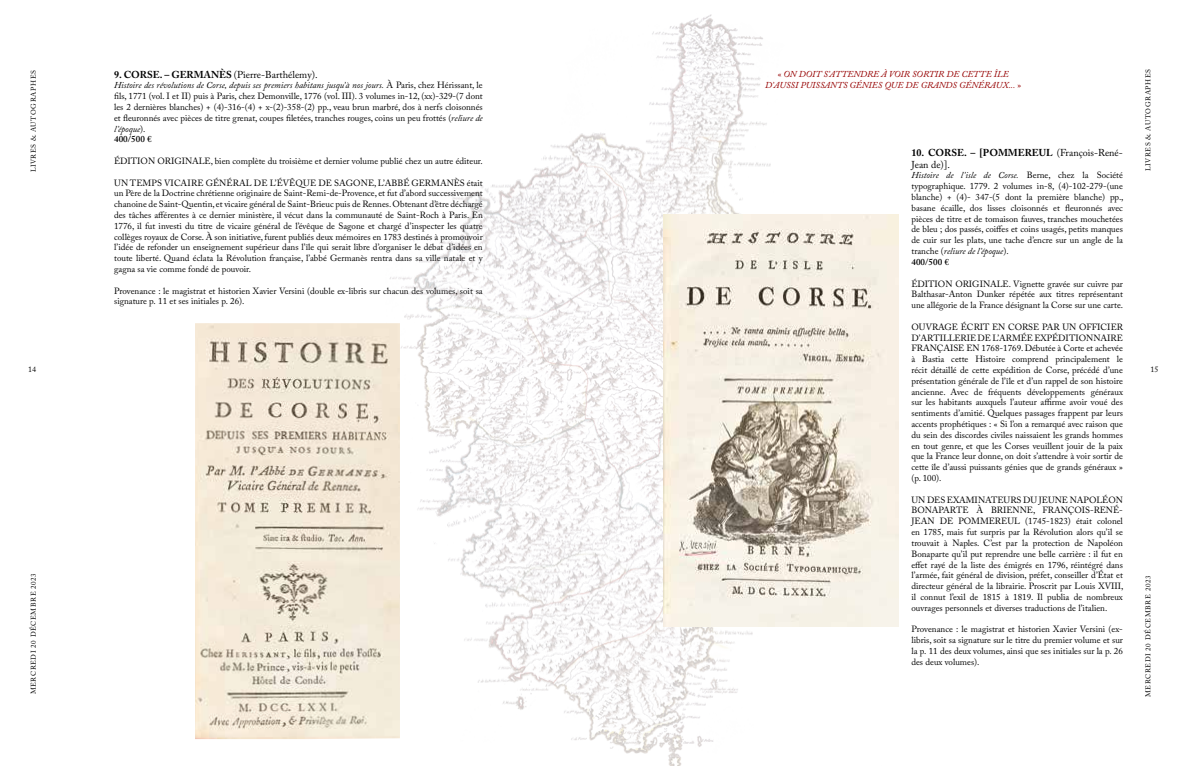
<style>
.page{position:relative;width:1191px;height:766px;background:#fff}
.page>*{position:absolute;margin:0;border:0;box-sizing:border-box;transform-origin:0 0}
.t1{font:10px/12px "Adobe Caslon Pro";color:#000}
.t2{font:9px/10.8px "Adobe Caslon Pro";color:#000;text-align:justify}
.t3{font:italic 9px/10.8px "Adobe Caslon Pro";color:#960000;text-align:center}
.t4{font:8px "Adobe Caslon Pro";color:#000}
.t5{font:7px "Adobe Caslon Pro";letter-spacing:.09em;color:#000}
.s1{font-weight:700}
.s2{font-style:italic}
.s3{font-weight:600}
.s4{font-style:normal}
</style>
<div class="page">
<img style="left:306px;top:14px;width:578px;height:751px">
<img style="left:195px;top:323px;width:205px;height:415px">
<img style="left:663px;top:214px;width:235px;height:412px">
<p class="t1" style="left:114px;top:68px;width:205px"><span class="s1">9. CORSE. – GERMANÈS</span> (Pierre-Barthélemy).</p>
<p class="t2" style="left:114px;top:80px;width:370px;text-align:left"><span class="s2">Histoire des révolutions de Corse, depuis ses premiers habitans jusqu’à nos jours.</span> À Paris, chez Hérissant, le fils, 1771 (vol. I et II) puis à Paris, chez Demonville, 1776 (vol. III). 3 volumes in-12, (xx)-329-(7 dont les 2 dernières blanches) + (4)-316-(4) + x-(2)-358-(2) pp., veau brun marbré, dos à nerfs cloisonnés et fleuronnés avec pièces de titre grenat, coupes filetées, tranches rouges, coins un peu frottés (<span class="s2">reliure de l’époque</span>).<br><span class="s3">400/500 €</span></p>
<p class="t2" style="left:114px;top:155px;width:370px">ÉDITION ORIGINALE, bien complète du troisième et dernier volume publié chez un autre éditeur.</p>
<p class="t2" style="left:114px;top:177px;width:370px">UN TEMPS VICAIRE GÉNÉRAL DE L’ÉVÊQUE DE SAGONE, L’ABBÉ GERMANÈS était un Père de la Doctrine chrétienne originaire de Saint-Remi-de-Provence, et fut d’abord successivement chanoine de Saint-Quentin, et vicaire général de Saint-Brieuc puis de Rennes. Obtenant d’être déchargé des tâches afférentes à ce dernier ministère, il vécut dans la communauté de Saint-Roch à Paris. En 1776, il fut investi du titre de vicaire général de l’évêque de Sagone et chargé d’inspecter les quatre collèges royaux de Corse. À son initiative, furent publiés deux mémoires en 1783 destinés à promouvoir l’idée de refonder un enseignement supérieur dans l’île qui serait libre d’organiser le débat d’idées en toute liberté. Quand éclata la Révolution française, l’abbé Germanès rentra dans sa ville natale et y gagna sa vie comme fondé de pouvoir.</p>
<p class="t2" style="left:114px;top:285px;width:370px">Provenance : le magistrat et historien Xavier Versini (double ex-libris sur chacun des volumes, soit sa signature p. 11 et ses initiales p. 26).</p>
<p class="t3" style="left:765px;top:68px;width:257px"><span class="s4">«</span> ON DOIT S’ATTENDRE À VOIR SORTIR DE CETTE ÎLE<br>D’AUSSI PUISSANTS GÉNIES QUE DE GRANDS GÉNÉRAUX... <span class="s4">»</span></p>
<p class="t5" style="left:29px;top:172px;width:104px;rotate:-90deg">LIVRES &amp; AUTOGRAPHES</p>
<p class="t5" style="left:1143px;top:171px;width:104px;rotate:-90deg">LIVRES &amp; AUTOGRAPHES</p>
<p class="t1" style="left:911px;top:146px;width:213px"><span class="s1">10. CORSE. – [POMMEREUL</span> (François-René-<br>Jean de)].</p>
<p class="t2" style="left:911px;top:170px;width:214px;text-align:left"><span class="s2">Histoire de l’isle de Corse.</span> Berne, chez la Société typographique. 1779. 2 volumes in-8, (4)-102-279-(une blanche) + (4)- 347-(5 dont la première blanche) pp., basane écaille, dos lisses cloisonnés et fleuronnés avec pièces de titre et de tomaison fauves, tranches mouchetées de bleu ; dos passés, coiffes et coins usagés, petits manques de cuir sur les plats, une tache d’encre sur un angle de la tranche (<span class="s2">reliure de l’époque</span>).<br><span class="s3">400/500 €</span></p>
<p class="t2" style="left:911px;top:278px;width:213px">ÉDITION ORIGINALE. Vignette gravée sur cuivre par Balthasar-Anton Dunker répétée aux titres représentant une allégorie de la France désignant la Corse sur une carte.</p>
<p class="t2" style="left:911px;top:321px;width:213px">OUVRAGE ÉCRIT EN CORSE PAR UN OFFICIER D’ARTILLERIE DE L’ARMÉE EXPÉDITIONNAIRE FRANÇAISE EN 1768-1769. Débutée à Corte et achevée à Bastia cette Histoire comprend principalement le récit détaillé de cette expédition de Corse, précédé d’une présentation générale de l’île et d’un rappel de son histoire ancienne. Avec de fréquents développements généraux sur les habitants auxquels l’auteur affirme avoir voué des sentiments d’amitié. Quelques passages frappent par leurs accents prophétiques : « Si l’on a remarqué avec raison que du sein des discordes civiles naissaient les grands hommes en tout genre, et que les Corses veuillent jouir de la paix que la France leur donne, on doit s’attendre à voir sortir de cette île d’aussi puissants génies que de grands généraux » (p. 100).</p>
<p class="t2" style="left:911px;top:494px;width:214px">UN DES EXAMINATEURS DU JEUNE NAPOLÉON BONAPARTE À BRIENNE, FRANÇOIS-RENÉ-JEAN DE POMMEREUL (1745-1823) était colonel en 1785, mais fut surpris par la Révolution alors qu’il se trouvait à Naples. C’est par la protection de Napoléon Bonaparte qu’il put reprendre une belle carrière : il fut en effet rayé de la liste des émigrés en 1796, réintégré dans l’armée, fait général de division, préfet, conseiller d’État et directeur général de la librairie. Proscrit par Louis XVIII, il connut l’exil de 1815 à 1819. Il publia de nombreux ouvrages personnels et diverses traductions de l’italien.</p>
<p class="t2" style="left:911px;top:623px;width:213px">Provenance : le magistrat et historien Xavier Versini (ex&shy;libris, soit sa signature sur le titre du premier volume et sur la p. 11 des deux volumes, ainsi que ses initiales sur la p. 26 des deux volumes).</p>
<p class="t4" style="left:28px;top:365px;width:9px">14</p>
<p class="t4" style="left:1150px;top:365px;width:9px">15</p>
<p class="t5" style="left:29px;top:694px;width:123px;rotate:-90deg">MERCREDI 20 DÉCEMBRE 2023</p>
<p class="t5" style="left:1143px;top:697px;width:123px;rotate:-90deg">MERCREDI 20 DÉCEMBRE 2023</p>
</div>
